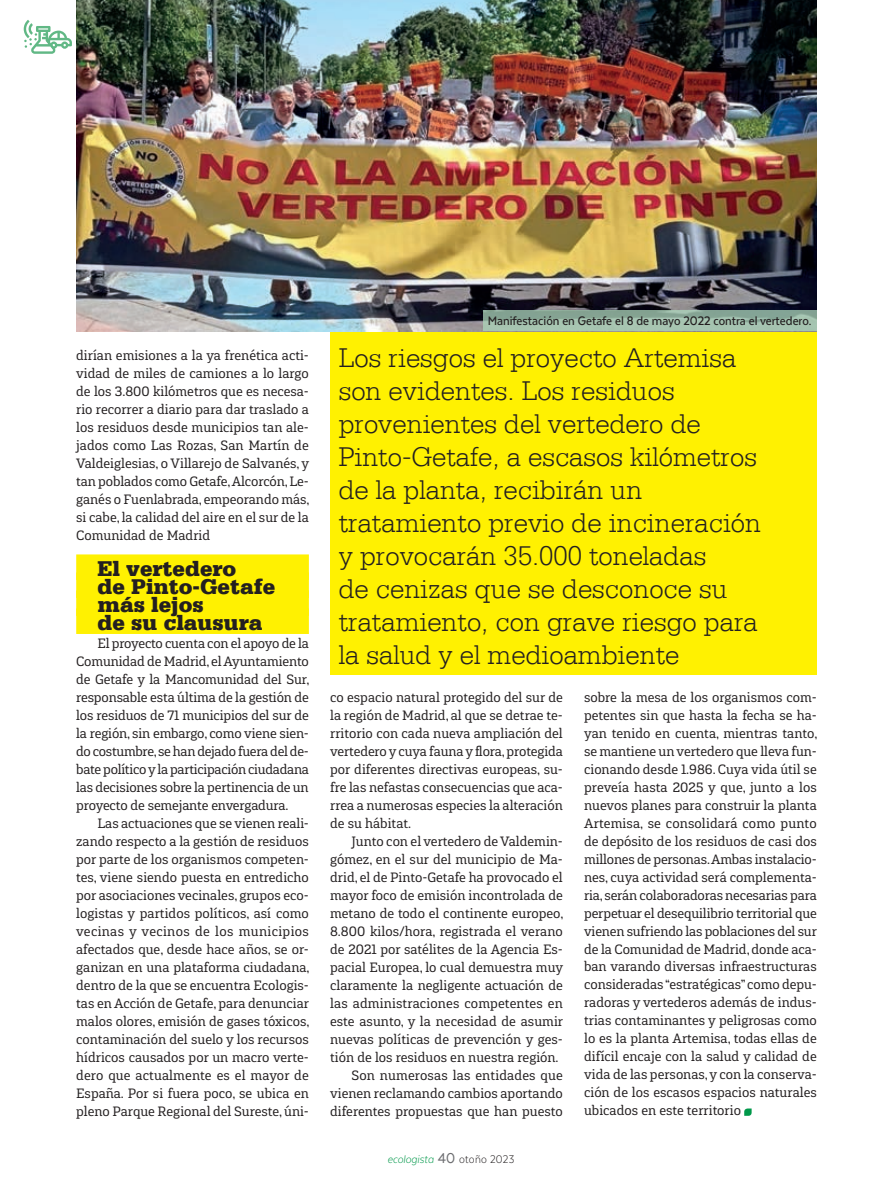
<style>
.page{position:relative;width:893px;height:1190px;background:#fff}
.page>*{position:absolute;margin:0;border:0;box-sizing:border-box;transform-origin:0 0}
.t1{font:300 28.5px/33px "Serifa";color:#231f20}
.t2{font:900 22.5px/18px "Serifa";color:#231f20}
.t3{font:500 14.25px "Texta Narrow";color:#231f20}
.t4{font:13.5px/18px "Gaspo Slab";color:#231f20;text-align:justify}
.t5{font:italic 300 12.75px "Texta Narrow";color:#00984a}
.s1{font-weight:400;font-style:normal;font-size:16.5px;color:#6c6d70}
.s2{font-style:normal;color:#231f20}
</style>
<div class="page">
<svg style="left:24px;top:20px;width:48px;height:34px"></svg>
<div style="left:76px;top:554px;width:233px;height:26px;background:#fff101"></div>
<div style="left:76px;top:572px;width:233px;height:26px;background:#fff101"></div>
<div style="left:76px;top:590px;width:233px;height:26px;background:#fff101"></div>
<div style="left:76px;top:608px;width:233px;height:26px;background:#fff101"></div>
<svg style="left:744px;top:1108px;width:7px;height:8px"></svg>
<div style="left:330px;top:331px;width:486px;height:344px;background:#fff101"></div>
<img style="left:76px;top:0;width:740px;height:331px">
<svg style="left:483px;top:310px;width:333px;height:21px;background:#99b7a5"></svg>
<p class="t4" style="left:76px;top:346px;width:235px">dirían emisiones a la ya frenética acti&shy;vidad de miles de camiones a lo largo de los 3.800 kilómetros que es necesa&shy;rio recorrer a diario para dar traslado a los residuos desde municipios tan ale&shy;jados como Las Rozas, San Martín de Valdeiglesias, o Villarejo de Salvanés, y tan poblados como Getafe, Alcorcón, Le&shy;ganés o Fuenlabrada, empeorando más, si cabe, la calidad del aire en el sur de la Comunidad de Madrid</p>
<h2 class="t2" style="left:97px;top:559px;width:179px">El vertedero<br>de Pinto-Getafe más lejos<br>de su clausura</h2>
<p class="t4" style="left:76px;top:634px;width:235px;text-indent:21px">El proyecto cuenta con el apoyo de la Comunidad de Madrid, el Ayuntamiento de Getafe y la Mancomunidad del Sur, responsable esta última de la gestión de los residuos de 71 municipios del sur de la región, sin embargo, como viene sien&shy;do costumbre, se han dejado fuera del de&shy;bate político y la participación ciudadana las decisiones sobre la pertinencia de un proyecto de semejante envergadura.</p>
<p class="t4" style="left:76px;top:814px;width:235px;text-indent:21px">Las actuaciones que se vienen reali&shy;zando respecto a la gestión de residuos por parte de los organismos competen&shy;tes, viene siendo puesta en entredicho por asociaciones vecinales, grupos eco&shy;logistas y partidos políticos, así como vecinas y vecinos de los municipios afectados que, desde hace años, se or&shy;ganizan en una plataforma ciudadana, dentro de la que se encuentra Ecologis&shy;tas en Acción de Getafe, para denunciar malos olores, emisión de gases tóxicos, contaminación del suelo y los recursos hídricos causados por un macro verte&shy;dero que actualmente es el mayor de España. Por si fuera poco, se ubica en pleno Parque Regional del Sureste, úni-</p>
<p class="t3" style="left:487px;top:314px;width:325px">Manifestación en Getafe el 8 de mayo 2022 contra el vertedero.</p>
<p class="t1" style="left:338px;top:341px;width:423px">Los riesgos el proyecto Artemisa son evidentes. Los residuos provenientes del vertedero de<br>Pinto-Getafe, a escasos kilómetros de la planta, recibirán un tratamiento previo de incineración y provocarán 35.000 toneladas<br>de cenizas que se desconoce su tratamiento, con grave riesgo para la salud y el medioambiente</p>
<p class="t4" style="left:330px;top:688px;width:234px">co espacio natural protegido del sur de la región de Madrid, al que se detrae te&shy;rritorio con cada nueva ampliación del vertedero y cuya fauna y flora, protegida por diferentes directivas europeas, su&shy;fre las nefastas consecuencias que aca&shy;rrea a numerosas especies la alteración de su hábitat.</p>
<p class="t4" style="left:351px;top:832px;width:213px">Junto con el vertedero de Valdemin-</p>
<p class="t4" style="left:330px;top:850px;width:234px">gómez, en el sur del municipio de Ma-</p>
<p class="t4" style="left:330px;top:868px;width:234px">drid, el de Pinto-Getafe ha provocado el</p>
<p class="t4" style="left:330px;top:886px;width:234px">mayor foco de emisión incontrolada de</p>
<p class="t4" style="left:330px;top:904px;width:235px">metano de todo el continente europeo,</p>
<p class="t4" style="left:330px;top:922px;width:234px">8.800 kilos/hora, registrada el verano</p>
<p class="t4" style="left:330px;top:940px;width:234px">de 2021 por satélites de la Agencia Es-</p>
<p class="t4" style="left:330px;top:958px;width:234px">pacial Europea, lo cual demuestra muy</p>
<p class="t4" style="left:330px;top:976px;width:234px">claramente la negligente actuación de</p>
<p class="t4" style="left:330px;top:994px;width:234px">las administraciones competentes en</p>
<p class="t4" style="left:330px;top:1012px;width:234px">este asunto, y la necesidad de asumir</p>
<p class="t4" style="left:330px;top:1030px;width:234px">nuevas políticas de prevención y ges-</p>
<p class="t4" style="left:330px;top:1048px;width:230px">tión de los residuos en nuestra región.</p>
<p class="t4" style="left:351px;top:1066px;width:213px">Son numerosas las entidades que</p>
<p class="t4" style="left:330px;top:1084px;width:234px">vienen reclamando cambios aportando</p>
<p class="t4" style="left:330px;top:1102px;width:234px">diferentes propuestas que han puesto</p>
<p class="t5" style="left:387px;top:1152px;width:128px">ecologista <span class="s1">40</span> <span class="s2">otoño 2023</span></p>
<p class="t4" style="left:584px;top:688px;width:235px">sobre la mesa de los organismos com&shy;petentes sin que hasta la fecha se ha&shy;yan tenido en cuenta, mientras tanto, se mantiene un vertedero que lleva fun&shy;cionando desde 1.986. Cuya vida útil se preveía hasta 2025 y que, junto a los nuevos planes para construir la planta Artemisa, se consolidará como punto de depósito de los residuos de casi dos millones de personas. Ambas instalacio&shy;nes, cuya actividad será complementa&shy;ria, serán colaboradoras necesarias para perpetuar el desequilibrio territorial que vienen sufriendo las poblaciones del sur de la Comunidad de Madrid, donde aca&shy;ban varando diversas infraestructuras consideradas “estratégicas” como depu&shy;radoras y vertederos además de indus&shy;trias contaminantes y peligrosas como lo es la planta Artemisa, todas ellas de difícil encaje con la salud y calidad de vida de las personas, y con la conserva&shy;ción de los escasos espacios naturales ubicados en este territorio</p>
</div>
